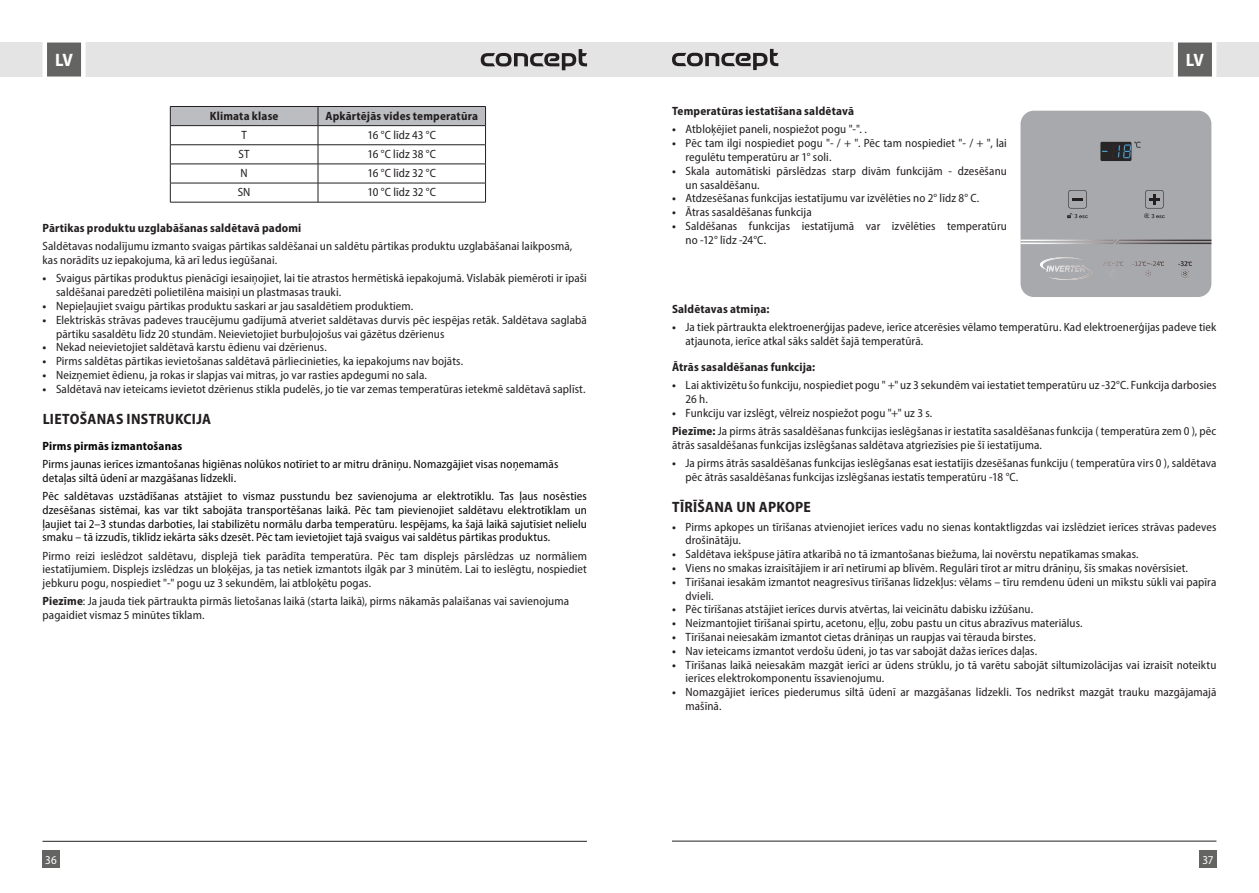
<style>
.page{position:relative;width:1259px;height:893px;background:#fff}
.page>*{position:absolute;margin:0;border:0;box-sizing:border-box;transform-origin:0 0}
.t1{font:700 semi-condensed 18px "Myriad Pro";color:#fff}
.t2{font:700 semi-condensed 15px "Myriad Pro";letter-spacing:.02em;color:#231f20}
.t3{font:semi-condensed 12px/13.8px "Myriad Pro";letter-spacing:.01em;color:#231f20}
.t4{font:semi-condensed 12px/13.8px "Myriad Pro";letter-spacing:.005em;color:#050706}
.t5{font:700 semi-condensed 12px "Myriad Pro";letter-spacing:.015em;color:#231f20}
.t6{font:700 semi-condensed 12px "Myriad Pro";letter-spacing:.015em;color:#050706}
.t7{font:semi-condensed 12px "Myriad Pro";color:#fff}
.s1{font-weight:700}
</style>
<div class="page">
<div style="left:629px;top:43px;width:630px;height:34px;background:#e4e4e4"></div>
<div style="left:0;top:43px;width:629px;height:34px;background:#e4e4e4"></div>
<div style="left:43px;top:850px;width:17px;height:17px;background:#646463"></div>
<div style="left:1199px;top:850px;width:17px;height:17px;background:#646463"></div>
<svg style="left:1171px;top:42px;width:47px;height:35px;background:#8f8f8e"></svg>
<svg style="left:40px;top:42px;width:48px;height:35px;background:#919190"></svg>
<hr style="left:672px;top:841px;width:544px;height:1px;background:#231f20">
<hr style="left:43px;top:841px;width:544px;height:1px;background:#231f20">
<svg style="left:672px;top:49px;width:106px;height:21px"></svg>
<svg style="left:481px;top:49px;width:106px;height:21px"></svg>
<svg style="left:170px;top:106px;width:316px;height:96px"></svg>
<hr style="left:170px;top:202px;width:148px;height:1px;background:#231f20">
<hr style="left:318px;top:202px;width:168px;height:1px;background:#231f20">
<svg style="left:1020px;top:111px;width:191px;height:186px;background:#a5a6aa"></svg>
<h1 class="t1" style="left:55px;top:48px;width:19px">LV</h1>
<h1 class="t1" style="left:1186px;top:48px;width:19px">LV</h1>
<p class="t5" style="left:210px;top:108px;width:70px">Klimata klase</p>
<p class="t5" style="left:325px;top:108px;width:154px">Apkārtējās vides temperatūra</p>
<p class="t3" style="left:241px;top:128px;width:7px">T</p>
<p class="t3" style="left:367px;top:128px;width:70px">16 °C līdz 43 °C</p>
<p class="t3" style="left:239px;top:147px;width:13px">ST</p>
<p class="t3" style="left:367px;top:147px;width:70px">16 °C līdz 38 °C</p>
<p class="t3" style="left:240px;top:166px;width:9px">N</p>
<p class="t3" style="left:367px;top:166px;width:70px">16 °C līdz 32 °C</p>
<p class="t3" style="left:238px;top:185px;width:14px">SN</p>
<p class="t3" style="left:367px;top:185px;width:70px">10 °C līdz 32 °C</p>
<p class="t5" style="left:43px;top:221px;width:260px">Pārtikas produktu uzglabāšanas saldētavā padomi</p>
<p class="t3" style="left:43px;top:239px;width:531px">Saldētavas nodalījumu izmanto svaigas pārtikas saldēšanai un saldētu pārtikas produktu uzglabāšanai laikposmā, kas norādīts uz iepakojuma, kā arī ledus iegūšanai.</p>
<p class="t3" style="left:56px;top:271px;width:532px;text-indent:-14px"><span class="s1">•</span> Svaigus pārtikas produktus pienācīgi iesaiņojiet, lai tie atrastos hermētiskā iepakojumā. Vislabāk piemēroti ir īpaši saldēšanai paredzēti polietilēna maisiņi un plastmasas trauki.</p>
<p class="t3" style="left:43px;top:299px;width:372px"><span class="s1">•</span> Nepieļaujiet svaigu pārtikas produktu saskari ar jau sasaldētiem produktiem.</p>
<p class="t3" style="left:56px;top:313px;width:532px;text-indent:-14px"><span class="s1">•</span> Elektriskās strāvas padeves traucējumu gadījumā atveriet saldētavas durvis pēc iespējas retāk. Saldētava saglabā pārtiku sasaldētu līdz 20 stundām. Neievietojiet burbuļojošus vai gāzētus dzērienus</p>
<p class="t3" style="left:43px;top:340px;width:286px"><span class="s1">•</span> Nekad neievietojiet saldētavā karstu ēdienu vai dzērienus.</p>
<p class="t3" style="left:43px;top:354px;width:422px"><span class="s1">•</span> Pirms saldētas pārtikas ievietošanas saldētavā pārliecinieties, ka iepakojums nav bojāts.</p>
<p class="t3" style="left:43px;top:368px;width:386px"><span class="s1">•</span> Neizņemiet ēdienu, ja rokas ir slapjas vai mitras, jo var rasties apdegumi no sala.</p>
<p class="t3" style="left:43px;top:382px;width:544px"><span class="s1">•</span> Saldētavā nav ieteicams ievietot dzērienus stikla pudelēs, jo tie var zemas temperatūras ietekmē saldētavā saplīst.</p>
<p class="t2" style="left:43px;top:409px;width:170px">LIETOŠANAS INSTRUKCIJA</p>
<p class="t6" style="left:43px;top:438px;width:141px">Pirms pirmās izmantošanas</p>
<p class="t4" style="left:43px;top:457px;width:517px">Pirms jaunas ierīces izmantošanas higiēnas nolūkos notīriet to ar mitru drāniņu. Nomazgājiet visas noņemamās detaļas siltā ūdenī ar mazgāšanas līdzekli.</p>
<p class="t4" style="left:43px;top:489px;width:546px;text-align:justify">Pēc saldētavas uzstādīšanas atstājiet to vismaz pusstundu bez savienojuma ar elektrotīklu. Tas ļaus nosēsties dzesēšanas sistēmai, kas var tikt sabojāta transportēšanas laikā. Pēc tam pievienojiet saldētavu elektrotīklam un ļaujiet tai 2–3 stundas darboties, lai stabilizētu normālu darba temperatūru. Iespējams, ka šajā laikā sajutīsiet nelielu smaku – tā izzudīs, tiklīdz iekārta sāks dzesēt. Pēc tam ievietojiet tajā svaigus vai saldētus pārtikas produktus.</p>
<p class="t3" style="left:43px;top:548px;width:546px;text-align:justify">Pirmo reizi ieslēdzot saldētavu, displejā tiek parādīta temperatūra. Pēc tam displejs pārslēdzas uz normāliem iestatījumiem. Displejs izslēdzas un bloķējas, ja tas netiek izmantots ilgāk par 3 minūtēm. Lai to ieslēgtu, nospiediet jebkuru pogu, nospiediet "-" pogu uz 3 sekundēm, lai atbloķētu pogas.</p>
<p class="t3" style="left:43px;top:594px;width:528px"><span class="s1">Piezīme</span>: Ja jauda tiek pārtraukta pirmās lietošanas laikā (starta laikā), pirms nākamās palaišanas vai savienojuma pagaidiet vismaz 5 minūtes tīklam.</p>
<p class="t5" style="left:672px;top:104px;width:183px">Temperatūras iestatīšana saldētavā</p>
<p class="t3" style="left:672px;top:122px;width:196px"><span class="s1">•</span> Atbloķējiet paneli, nospiežot pogu "-". .</p>
<p class="t3" style="left:685px;top:136px;width:323px;text-indent:-14px"><span class="s1">•</span> Pēc tam ilgi nospiediet pogu "- / + ". Pēc tam nospiediet "- / + ", lai regulētu temperatūru ar 1° soli.</p>
<p class="t3" style="left:685px;top:164px;width:323px;text-indent:-14px"><span class="s1">•</span> Skala automātiski pārslēdzas starp divām funkcijām - dzesēšanu un sasaldēšanu.</p>
<p class="t3" style="left:672px;top:191px;width:309px"><span class="s1">•</span> Atdzesēšanas funkcijas iestatījumu var izvēlēties no 2° līdz 8° C.</p>
<p class="t3" style="left:672px;top:205px;width:141px"><span class="s1">•</span> Ātras sasaldēšanas funkcija</p>
<p class="t3" style="left:685px;top:219px;width:323px;text-indent:-14px"><span class="s1">•</span> Saldēšanas funkcijas iestatījumā var izvēlēties temperatūru no -12° līdz -24°C.</p>
<p class="t5" style="left:672px;top:301px;width:99px">Saldētavas atmiņa:</p>
<p class="t3" style="left:685px;top:320px;width:532px;text-indent:-14px"><span class="s1">•</span> Ja tiek pārtraukta elektroenerģijas padeve, ierīce atcerēsies vēlamo temperatūru. Kad elektroenerģijas padeve tiek atjaunota, ierīce atkal sāks saldēt šajā temperatūrā.</p>
<p class="t5" style="left:672px;top:359px;width:145px">Ātrās sasaldēšanas funkcija:</p>
<p class="t3" style="left:685px;top:378px;width:532px;text-indent:-14px"><span class="s1">•</span> Lai aktivizētu šo funkciju, nospiediet pogu " +" uz 3 sekundēm vai iestatiet temperatūru uz -32°C. Funkcija darbosies<br>26 h.</p>
<p class="t3" style="left:672px;top:404px;width:546px;line-height:18px"><span class="s1">•</span> Funkciju var izslēgt, vēlreiz nospiežot pogu "+" uz 3 s.<br><span class="s1">Piezīme:</span> Ja pirms ātrās sasaldēšanas funkcijas ieslēgšanas ir iestatīta sasaldēšanas funkcija ( temperatūra zem 0 ), pēc</p>
<p class="t3" style="left:672px;top:438px;width:371px">ātrās sasaldēšanas funkcijas izslēgšanas saldētava atgriezīsies pie šī iestatījuma.</p>
<p class="t3" style="left:685px;top:456px;width:532px;text-indent:-14px"><span class="s1">•</span> Ja pirms ātrās sasaldēšanas funkcijas ieslēgšanas esat iestatījis dzesēšanas funkciju ( temperatūra virs 0 ), saldētava pēc ātrās sasaldēšanas funkcijas izslēgšanas iestatīs temperatūru -18 °C.</p>
<p class="t2" style="left:672px;top:498px;width:140px">TĪRĪŠANA UN APKOPE</p>
<p class="t3" style="left:685px;top:519px;width:532px;text-indent:-14px"><span class="s1">•</span> Pirms apkopes un tīrīšanas atvienojiet ierīces vadu no sienas kontaktligzdas vai izslēdziet ierīces strāvas padeves drošinātāju.</p>
<p class="t3" style="left:672px;top:547px;width:468px"><span class="s1">•</span> Saldētava iekšpuse jātīra atkarībā no tā izmantošanas biežuma, lai novērstu nepatīkamas smakas.</p>
<p class="t3" style="left:672px;top:561px;width:517px"><span class="s1">•</span> Viens no smakas izraisītājiem ir arī netīrumi ap blīvēm. Regulāri tīrot ar mitru drāniņu, šīs smakas novērsīsiet.</p>
<p class="t3" style="left:685px;top:575px;width:532px;text-indent:-14px"><span class="s1">•</span> Tīrīšanai iesakām izmantot neagresīvus tīrīšanas līdzekļus: vēlams – tīru remdenu ūdeni un mīkstu sūkli vai papīra dvieli.</p>
<p class="t3" style="left:672px;top:602px;width:362px"><span class="s1">•</span> Pēc tīrīšanas atstājiet ierīces durvis atvērtas, lai veicinātu dabisku izžūšanu.</p>
<p class="t3" style="left:672px;top:616px;width:412px"><span class="s1">•</span> Neizmantojiet tīrīšanai spirtu, acetonu, eļļu, zobu pastu un citus abrazīvus materiālus.</p>
<p class="t3" style="left:672px;top:630px;width:365px"><span class="s1">•</span> Tīrīšanai neiesakām izmantot cietas drāniņas un raupjas vai tērauda birstes.</p>
<p class="t3" style="left:672px;top:644px;width:367px"><span class="s1">•</span> Nav ieteicams izmantot verdošu ūdeni, jo tas var sabojāt dažas ierīces daļas.</p>
<p class="t3" style="left:685px;top:657px;width:532px;text-indent:-14px"><span class="s1">•</span> Tīrīšanas laikā neiesakām mazgāt ierīci ar ūdens strūklu, jo tā varētu sabojāt siltumizolācijas vai izraisīt noteiktu ierīces elektrokomponentu īssavienojumu.</p>
<p class="t3" style="left:685px;top:685px;width:532px;text-indent:-14px"><span class="s1">•</span> Nomazgājiet ierīces piederumus siltā ūdenī ar mazgāšanas līdzekli. Tos nedrīkst mazgāt trauku mazgājamajā mašīnā.</p>
<p class="t7" style="left:45px;top:852px;width:13px">36</p>
<p class="t7" style="left:1202px;top:852px;width:13px">37</p>
</div>
